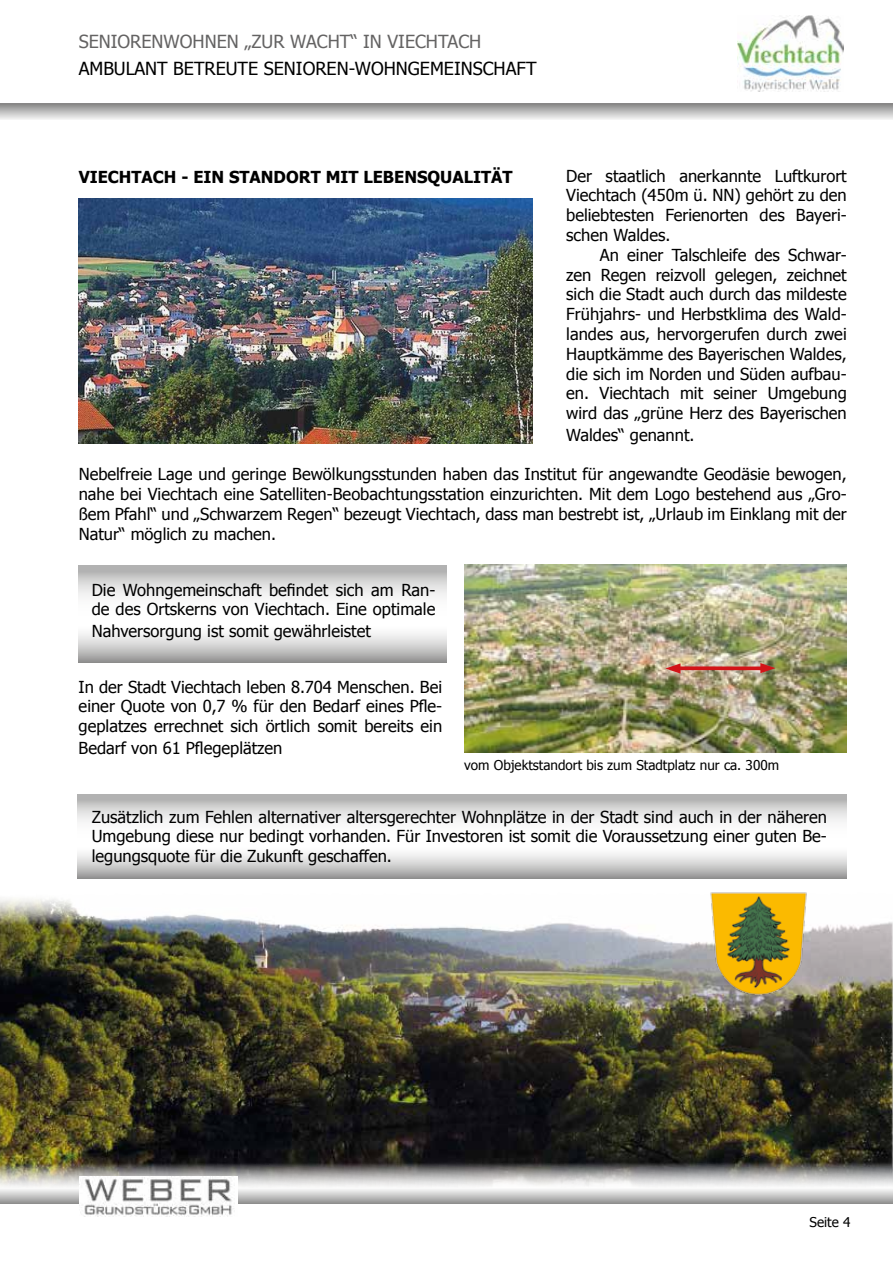
<style>
.page{position:relative;width:893px;height:1263px;background:#fff}
.page>*{position:absolute;margin:0;border:0;box-sizing:border-box;transform-origin:0 0}
.t1{font:18px "Tahoma";color:#000}
.t2{font:18px "Tahoma";color:#646363}
.t3{font:16.5px/19.8px "Tahoma";color:#000;text-align:justify}
.t4{font:700 16.5px "Tahoma";color:#000}
.t5{font:13.5px "Tahoma";color:#000}
</style>
<div class="page">
<svg style="left:79px;top:565px;width:367px;height:32px"></svg>
<div style="left:79px;top:624px;width:367px;height:38px;background:linear-gradient(to bottom,#fff,#a0a0a0)"></div>
<img style="left:0;top:899px;width:893px;height:288px">
<svg style="left:0;top:104px;width:893px;height:15px;background:#bcbcbc"></svg>
<img style="left:737px;top:16px;width:106px;height:75px">
<svg style="left:0;top:1189px;width:893px;height:15px;background:#c1c1c1"></svg>
<img style="left:80px;top:1177px;width:158px;height:39px">
<img style="left:79px;top:198px;width:454px;height:246px">
<img style="left:464px;top:565px;width:383px;height:188px">
<svg style="left:78px;top:794px;width:769px;height:28px;background:#d2d2d2"></svg>
<div style="left:78px;top:845px;width:769px;height:34px;background:linear-gradient(to bottom,#fff,#9f9e9e)"></div>
<img style="left:706px;top:892px;width:104px;height:106px">
<svg style="left:665px;top:663px;width:110px;height:11px"></svg>
<p class="t2" style="left:79px;top:30px;width:404px">SENIORENWOHNEN „ZUR WACHT“ IN VIECHTACH</p>
<p class="t1" style="left:79px;top:57px;width:460px">AMBULANT BETREUTE SENIOREN-WOHNGEMEINSCHAFT</p>
<p class="t4" style="left:79px;top:165px;width:435px">VIECHTACH - EIN STANDORT MIT LEBENSQUALITÄT</p>
<p class="t3" style="left:566px;top:165px;width:282px">Der staatlich anerkannte Luftkurort Viechtach (450m ü. NN) gehört zu den beliebtesten Ferienorten des Bayeri&shy;schen Waldes.</p>
<p class="t3" style="left:566px;top:244px;width:282px;text-indent:34px">An einer Talschleife des Schwar&shy;zen Regen reizvoll gelegen, zeichnet sich die Stadt auch durch das mildeste Frühjahrs- und Herbstklima des Wald&shy;landes aus, hervorgerufen durch zwei Hauptkämme des Bayerischen Waldes, die sich im Norden und Süden aufbau&shy;en. Viechtach mit seiner Umgebung wird das „grüne Herz des Bayerischen</p>
<p class="t3" style="left:566px;top:424px;width:130px">Waldes“ genannt.</p>
<p class="t3" style="left:79px;top:464px;width:770px">Nebelfreie Lage und geringe Bewölkungsstunden haben das Institut für angewandte Geodäsie bewogen, nahe bei Viechtach eine Satelliten-Beobachtungsstation einzurichten. Mit dem Logo bestehend aus „Gro&shy;ßem Pfahl“ und „Schwarzem Regen“ bezeugt Viechtach, dass man bestrebt ist, „Urlaub im Einklang mit der Natur“ möglich zu machen.</p>
<p class="t3" style="left:92px;top:579px;width:345px">Die Wohngemeinschaft befindet sich am Ran&shy;de des Ortskerns von Viechtach. Eine optimale</p>
<p class="t3" style="left:92px;top:620px;width:281px">Nahversorgung ist somit gewährleistet</p>
<p class="t3" style="left:79px;top:676px;width:365px">In der Stadt Viechtach leben 8.704 Menschen. Bei einer Quote von 0,7 % für den Bedarf eines Pfle&shy;geplatzes errechnet sich örtlich somit bereits ein</p>
<p class="t3" style="left:79px;top:737px;width:205px">Bedarf von 61 Pflegeplätzen</p>
<p class="t5" style="left:464px;top:756px;width:316px">vom Objektstandort bis zum Stadtplatz nur ca. 300m</p>
<p class="t3" style="left:92px;top:806px;width:737px">Zusätzlich zum Fehlen alternativer altersgerechter Wohnplätze in der Stadt sind auch in der näheren Umgebung diese nur bedingt vorhanden. Für Investoren ist somit die Voraussetzung einer guten Be&shy;legungsquote für die Zukunft geschaffen.</p>
<p class="t5" style="left:809px;top:1213px;width:42px">Seite 4</p>
</div>
